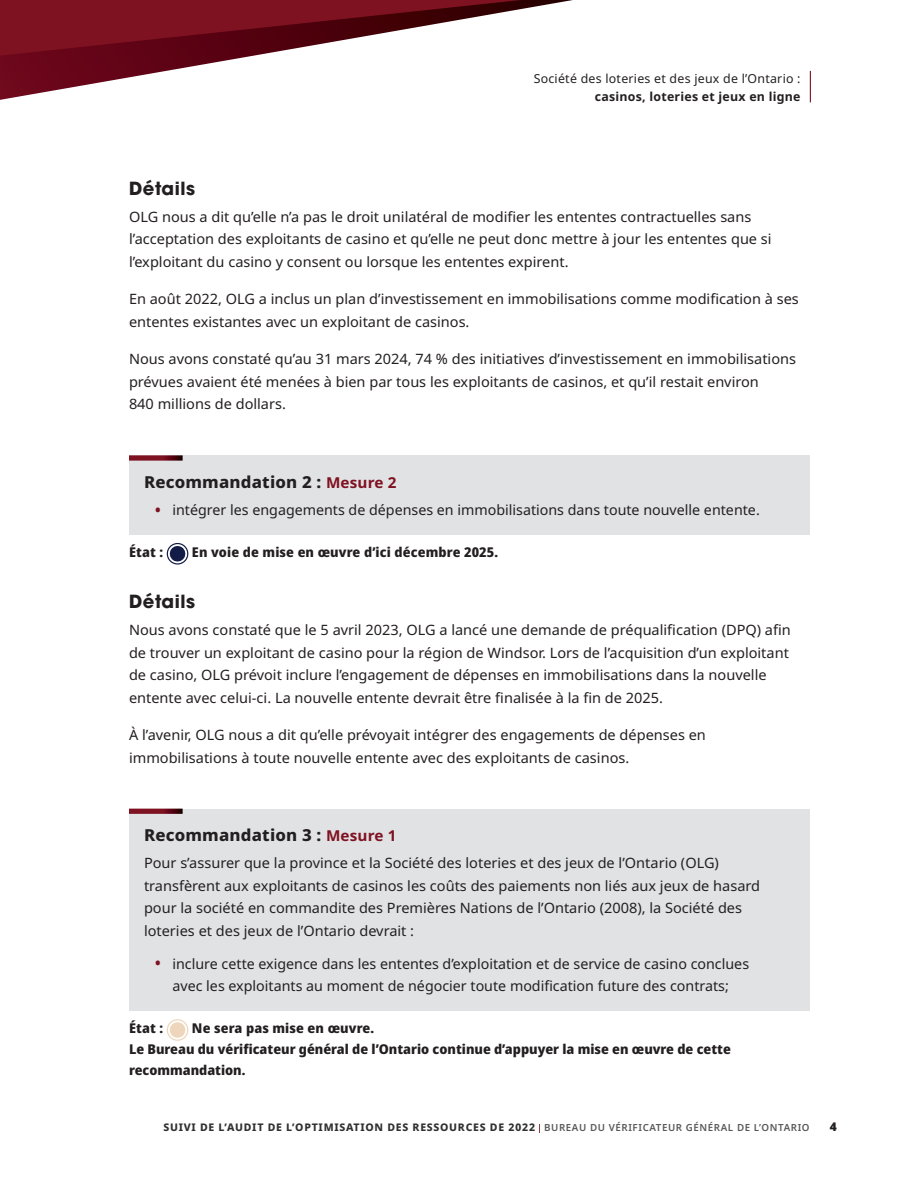
<style>
.page{position:relative;width:918px;height:1188px;background:#fff}
.page>*{position:absolute;margin:0;border:0;box-sizing:border-box;transform-origin:0 0}
.Details__Follow-up{font:700 18px "ITC Avant Garde Pro";letter-spacing:.03em;color:#231f20}
.Recommend_head{font:800 16.5px "Noto Sans";letter-spacing:.01em;color:#231f20}
.Body_text{font:14.25px/22.5px "Noto Sans";color:#231f20}
.Rec_text__Follow-up{font:14.25px/22.5px "Noto Sans";color:#231f20}
.Rec_bullet_point{font:14.25px/22.5px "Noto Sans";color:#231f20;text-align:center}
.Status_-_statement{font:800 13.5px/21px "Noto Sans Display";color:#231f20}
.t1{font:12.3px "Noto Sans";letter-spacing:.02em;color:#231f20}
.t2{font:700 12.3px "Noto Sans";letter-spacing:.02em;color:#231f20}
.t3{font:900 12px "Noto Sans";color:#231f20}
.t4{font:800 10.5px "Noto Sans";letter-spacing:.07em;color:#312f30}
.s1{font-weight:700;font-size:15px;color:#7f1221}
.s2{font-family:"Noto Sans Display";font-size:19.5px;color:#7f1221}
.s3{font-weight:600;font-size:9.75px;color:#57585a}
</style>
<div class="page">
<svg style="left:0;top:0;width:573px;height:100px"></svg>
<div style="left:129px;top:455px;width:681px;height:54px;background:#e1e2e4"></div>
<svg style="left:129px;top:455px;width:54px;height:6px"></svg>
<div style="left:129px;top:488px;width:681px;height:46px;background:#e1e2e4"></div>
<div style="left:129px;top:809px;width:681px;height:54px;background:#e1e2e4"></div>
<svg style="left:129px;top:809px;width:54px;height:5px"></svg>
<div style="left:129px;top:846px;width:681px;height:104px;background:#e1e2e4"></div>
<div style="left:129px;top:942px;width:681px;height:68px;background:#e1e2e4"></div>
<svg style="left:166px;top:543px;width:23px;height:22px"></svg>
<svg style="left:166px;top:1019px;width:23px;height:22px"></svg>
<hr style="left:810px;top:71px;width:1px;height:31px;background:#7f1221">
<p class="t1" style="left:534px;top:69px;width:268px">Société des loteries et des jeux de l’Ontario :</p>
<p class="t2" style="left:595px;top:87px;width:207px">casinos, loteries et jeux en ligne</p>
<p class="Details__Follow-up" style="left:129px;top:176px;width:68px">Détails</p>
<p class="Body_text" style="left:129px;top:206px;width:644px">OLG nous a dit qu’elle n’a pas le droit unilatéral de modifier les ententes contractuelles sans l’acceptation des exploitants de casino et qu’elle ne peut donc mettre à jour les ententes que si l’exploitant du casino y consent ou lorsque les ententes expirent.</p>
<p class="Body_text" style="left:129px;top:288px;width:671px">En août 2022, OLG a inclus un plan d’investissement en immobilisations comme modification à ses ententes existantes avec un exploitant de casinos.</p>
<p class="Body_text" style="left:129px;top:348px;width:669px">Nous avons constaté qu’au 31 mars 2024, 74 % des initiatives d’investissement en immobilisations prévues avaient été menées à bien par tous les exploitants de casinos, et qu’il restait environ<br>840 millions de dollars.</p>
<h2 class="Recommend_head" style="left:144px;top:470px;width:254px">Recommandation 2 : <span class="s1">Mesure 2</span></h2>
<p class="Rec_bullet_point" style="left:154px;top:499px;width:607px"><span class="s2">•</span> intégrer les engagements de dépenses en immobilisations dans toute nouvelle entente.</p>
<p class="Status_-_statement" style="left:129px;top:542px;width:36px">État :</p>
<p class="Status_-_statement" style="left:192px;top:542px;width:308px">En voie de mise en œuvre d’ici décembre 2025.</p>
<p class="Details__Follow-up" style="left:129px;top:589px;width:68px">Détails</p>
<p class="Body_text" style="left:129px;top:619px;width:663px">Nous avons constaté que le 5 avril 2023, OLG a lancé une demande de préqualification (DPQ) afin de trouver un exploitant de casino pour la région de Windsor. Lors de l’acquisition d’un exploitant de casino, OLG prévoit inclure l’engagement de dépenses en immobilisations dans la nouvelle entente avec celui-ci. La nouvelle entente devrait être finalisée à la fin de 2025.</p>
<p class="Body_text" style="left:129px;top:724px;width:578px">À l’avenir, OLG nous a dit qu’elle prévoyait intégrer des engagements de dépenses en immobilisations à toute nouvelle entente avec des exploitants de casinos.</p>
<h2 class="Recommend_head" style="left:144px;top:823px;width:254px">Recommandation 3 : <span class="s1">Mesure 1</span></h2>
<p class="Rec_text__Follow-up" style="left:144px;top:852px;width:618px">Pour s’assurer que la province et la Société des loteries et des jeux de l’Ontario (OLG) transfèrent aux exploitants de casinos les coûts des paiements non liés aux jeux de hasard pour la société en commandite des Premières Nations de l’Ontario (2008), la Société des loteries et des jeux de l’Ontario devrait :</p>
<p class="Rec_bullet_point" style="left:154px;top:953px;width:596px"><span class="s2">•</span> inclure cette exigence dans les ententes d’exploitation et de service de casino conclues avec les exploitants au moment de négocier toute modification future des contrats;</p>
<p class="Status_-_statement" style="left:129px;top:1018px;width:36px">État :</p>
<p class="Status_-_statement" style="left:192px;top:1018px;width:184px">Ne sera pas mise en œuvre.</p>
<p class="Status_-_statement" style="left:129px;top:1039px;width:603px">Le Bureau du vérificateur général de l’Ontario continue d’appuyer la mise en œuvre de cette recommandation.</p>
<p class="t4" style="left:163px;top:1120px;width:648px">SUIVI DE L’AUDIT DE L’OPTIMISATION DES RESSOURCES DE 2022 <span class="s3">BUREAU DU VÉRIFICATEUR GÉNÉRAL DE L’ONTARIO</span></p>
<p class="t3" style="left:830px;top:1118px;width:9px">4</p>
</div>
